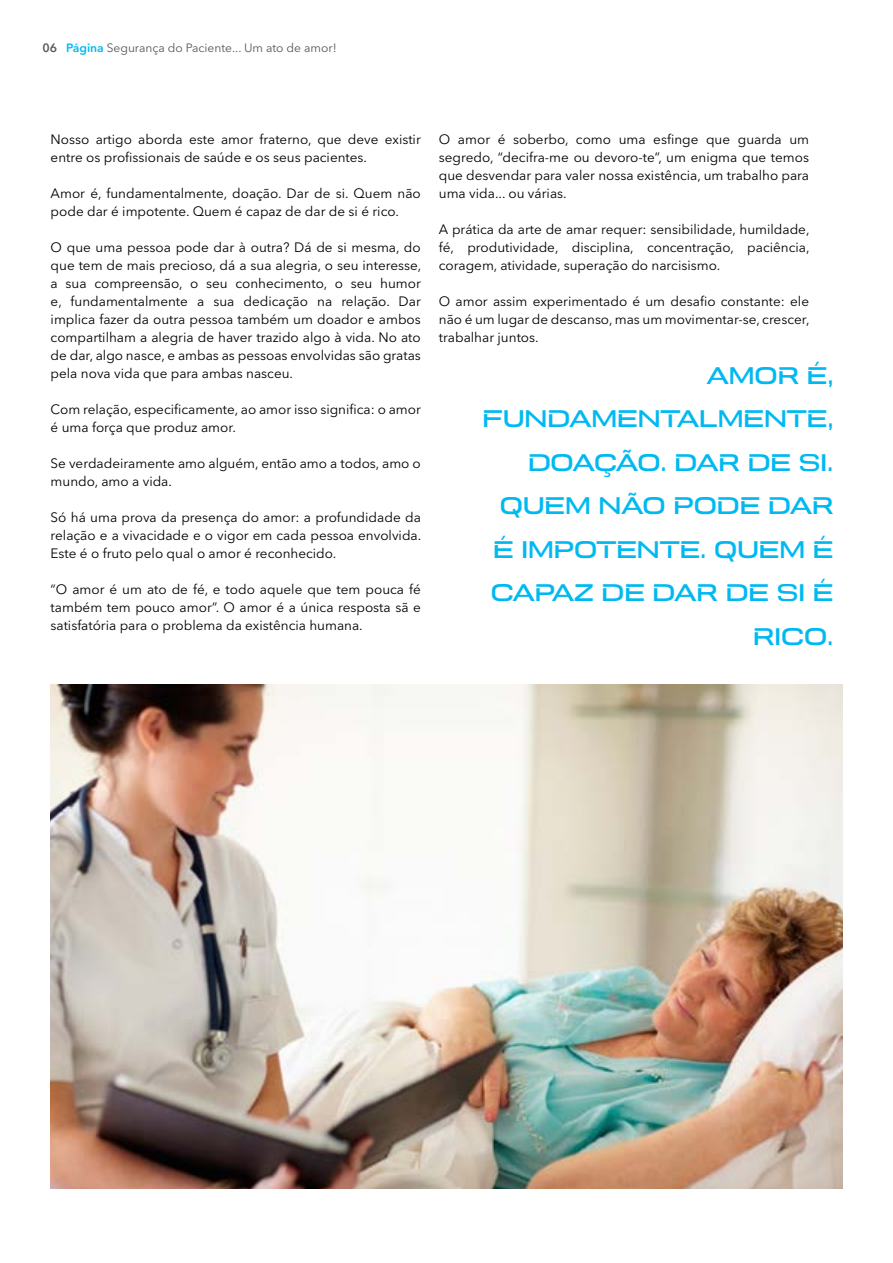
<style>
.page{position:relative;width:893px;height:1263px;background:#fff}
.page>*{position:absolute;margin:0;border:0;box-sizing:border-box;transform-origin:0 0}
.t1{font:500 24px/43.5px "Broader View";color:#00b9f1;text-align:right}
.t2{font:13.5px/18px "Avenir Next LT Pro";color:#000;text-align:justify}
.t3{font:12px "Avenir Next LT Pro";color:#57585b}
.s1{font-weight:600}
.s2{font-weight:600;color:#00b9f1}
</style>
<div class="page">
<img style="left:51px;top:684px;width:791px;height:504px">
<p class="t3" style="left:43px;top:40px;width:296px"><span class="s1">06</span> <span class="s2">Página</span> Segurança do Paciente... Um ato de amor!</p>
<p class="t2" style="left:51px;top:130px;width:372px">Nosso artigo aborda este amor fraterno, que deve existir entre os profissionais de saúde e os seus pacientes.</p>
<p class="t2" style="left:51px;top:184px;width:372px">Amor é, fundamentalmente, doação. Dar de si. Quem não pode dar é impotente. Quem é capaz de dar de si é rico.</p>
<p class="t2" style="left:51px;top:238px;width:372px">O que uma pessoa pode dar à outra? Dá de si mesma, do que tem de mais precioso, dá a sua alegria, o seu interesse, a sua compreensão, o seu conhecimento, o seu humor e, fundamentalmente a sua dedicação na relação. Dar implica fazer da outra pessoa também um doador e ambos compartilham a alegria de haver trazido algo à vida. No ato de dar, algo nasce, e ambas as pessoas envolvidas são gratas pela nova vida que para ambas nasceu.</p>
<p class="t2" style="left:51px;top:400px;width:372px">Com relação, especificamente, ao amor isso significa: o amor é uma força que produz amor.</p>
<p class="t2" style="left:51px;top:454px;width:372px">Se verdadeiramente amo alguém, então amo a todos, amo o mundo, amo a vida.</p>
<p class="t2" style="left:51px;top:508px;width:372px">Só há uma prova da presença do amor: a profundidade da relação e a vivacidade e o vigor em cada pessoa envolvida.<br>Este é o fruto pelo qual o amor é reconhecido.</p>
<p class="t2" style="left:51px;top:580px;width:372px">“O amor é um ato de fé, e todo aquele que tem pouca fé também tem pouco amor”. O amor é a única resposta sã e satisfatória para o problema da existência humana.</p>
<p class="t2" style="left:439px;top:130px;width:372px">O amor é soberbo, como uma esfinge que guarda um segredo, “decifra-me ou devoro-te”, um enigma que temos que desvendar para valer nossa existência, um trabalho para uma vida... ou várias.</p>
<p class="t2" style="left:439px;top:220px;width:372px">A prática da arte de amar requer: sensibilidade, humildade, fé, produtividade, disciplina, concentração, paciência, coragem, atividade, superação do narcisismo.</p>
<p class="t2" style="left:439px;top:292px;width:372px">O amor assim experimentado é um desafio constante: ele não é um lugar de descanso, mas um movimentar-se, crescer, trabalhar juntos.</p>
<h1 class="t1" style="left:482px;top:355px;width:352px">AMOR É,<br>FUNDAMENTALMENTE,<br>DOAÇÃO. DAR DE SI.<br>QUEM NÃO PODE DAR<br>É IMPOTENTE. QUEM É<br>CAPAZ DE DAR DE SI É<br>RICO.</h1>
</div>
